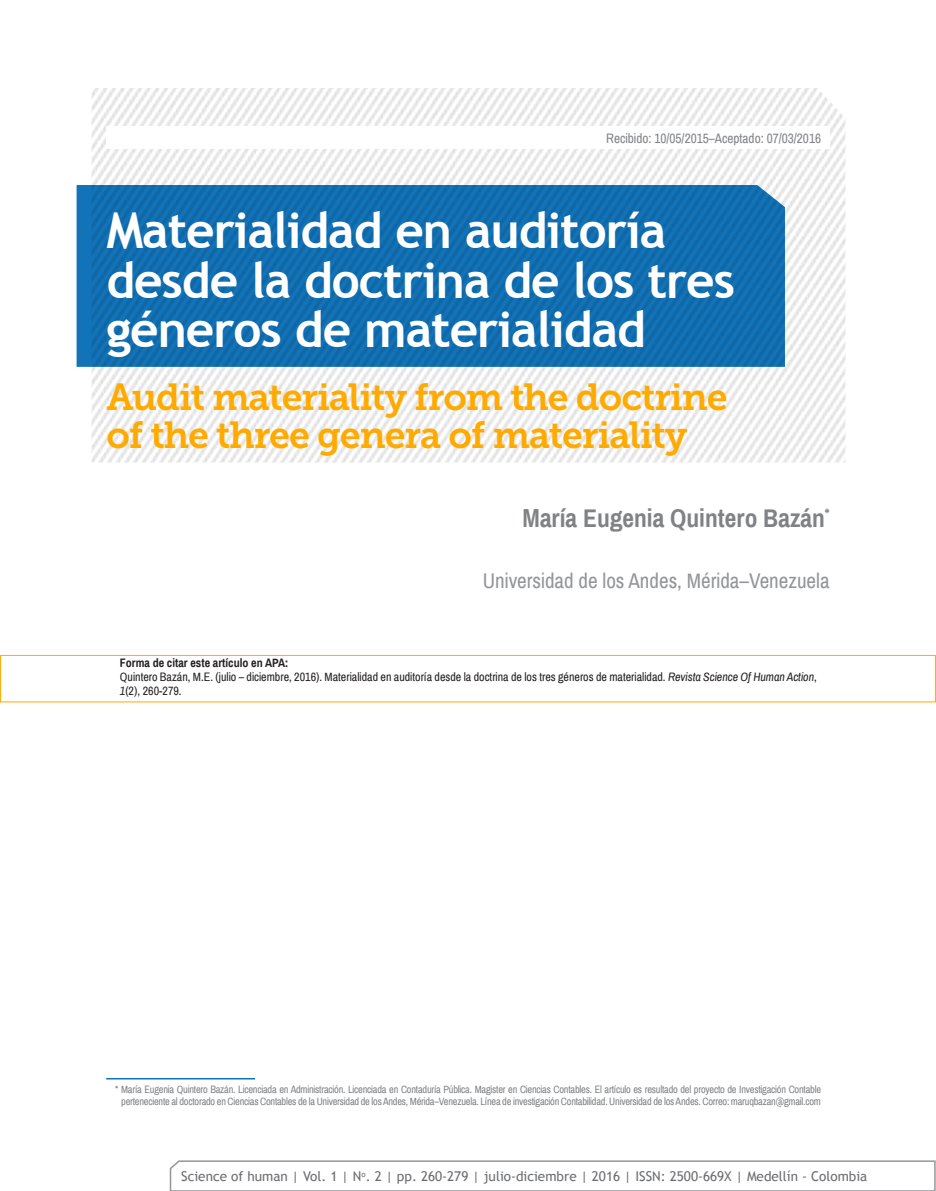
<style>
.page{position:relative;width:936px;height:1191px;background:#fff}
.page>*{position:absolute;margin:0;border:0;box-sizing:border-box;transform-origin:0 0}
.t1{font:700 49.5px/49.5px "Trebuchet MS";letter-spacing:-.02em;color:#fff}
.t2{font:37.5px/37.5px "Museo Slab 700";letter-spacing:-.03em;color:#fa0}
.t3{font:700 25.5px "Archivo Narrow";color:#808285}
.t4{font:21px "Archivo Narrow";color:#939598}
.t5{font:13.5px "Trebuchet MS";color:#6c6d70}
.t6{font:13.5px "Archivo Narrow";color:#808285}
.t7{font:12px/13.8px "Archivo Narrow";color:#231f20}
.t8{font:10.5px/11.7px "Archivo Narrow";letter-spacing:-.02em;color:#808285;text-align:center}
.s1{font-weight:700}
.s2{font-style:italic}
</style>
<div class="page">
<svg style="left:169px;top:1160px;width:766px;height:31px"></svg>
<img style="left:91px;top:88px;width:754px;height:374px">
<svg style="left:77px;top:185px;width:707px;height:182px;fill:#116daf"></svg>
<div style="left:106px;top:127px;width:723px;height:22px;background:#fff"></div>
<div style="left:0;top:655px;width:935px;height:47px;border:1px solid #fa0"></div>
<hr style="left:106px;top:1078px;width:149px;height:1px;background:#1273b8">
<p class="t6" style="left:606px;top:130px;width:216px">Recibido: 10/05/2015–Aceptado: 07/03/2016</p>
<h1 class="t1" style="left:106px;top:206px;width:630px">Materialidad en auditoría desde la doctrina de los tres géneros de materialidad</h1>
<h2 class="t2" style="left:106px;top:379px;width:623px">Audit materiality from the doctrine of the three genera of materiality</h2>
<h3 class="t3" style="left:522px;top:503px;width:308px">María Eugenia Quintero Bazán<sup>*</sup></h3>
<h3 class="t4" style="left:483px;top:568px;width:348px">Universidad de los Andes, Mérida–Venezuela</h3>
<p class="t7" style="left:120px;top:656px;width:698px"><span class="s1">Forma de citar este artículo en APA:<br></span>Quintero Bazán, M.E. (julio – diciembre, 2016). Materialidad en auditoría desde la doctrina de los tres géneros de materialidad. <span class="s2">Revista Science Of Human Action</span>,<br><span class="s2">1</span>(2), 260-279.</p>
<p class="t8" style="left:115px;top:1083px;width:707px">* María Eugenia Quintero Bazán. Licenciada en Administración. Licenciada en Contaduría Pública. Magister en Ciencias Contables. El artículo es resultado del proyecto de Investigación Contable perteneciente al doctorado en Ciencias Contables de la Universidad de los Andes, Mérida–Venezuela. Línea de investigación Contabilidad. Universidad de los Andes. Correo: maruqbazan@gmail.com</p>
<p class="t5" style="left:181px;top:1167px;width:687px">Science of human | Vol. 1 | N<sup>o</sup>. 2 | pp. 260-279 | julio-diciembre | 2016 | ISSN: 2500-669X | Medellín - Colombia</p>
</div>
